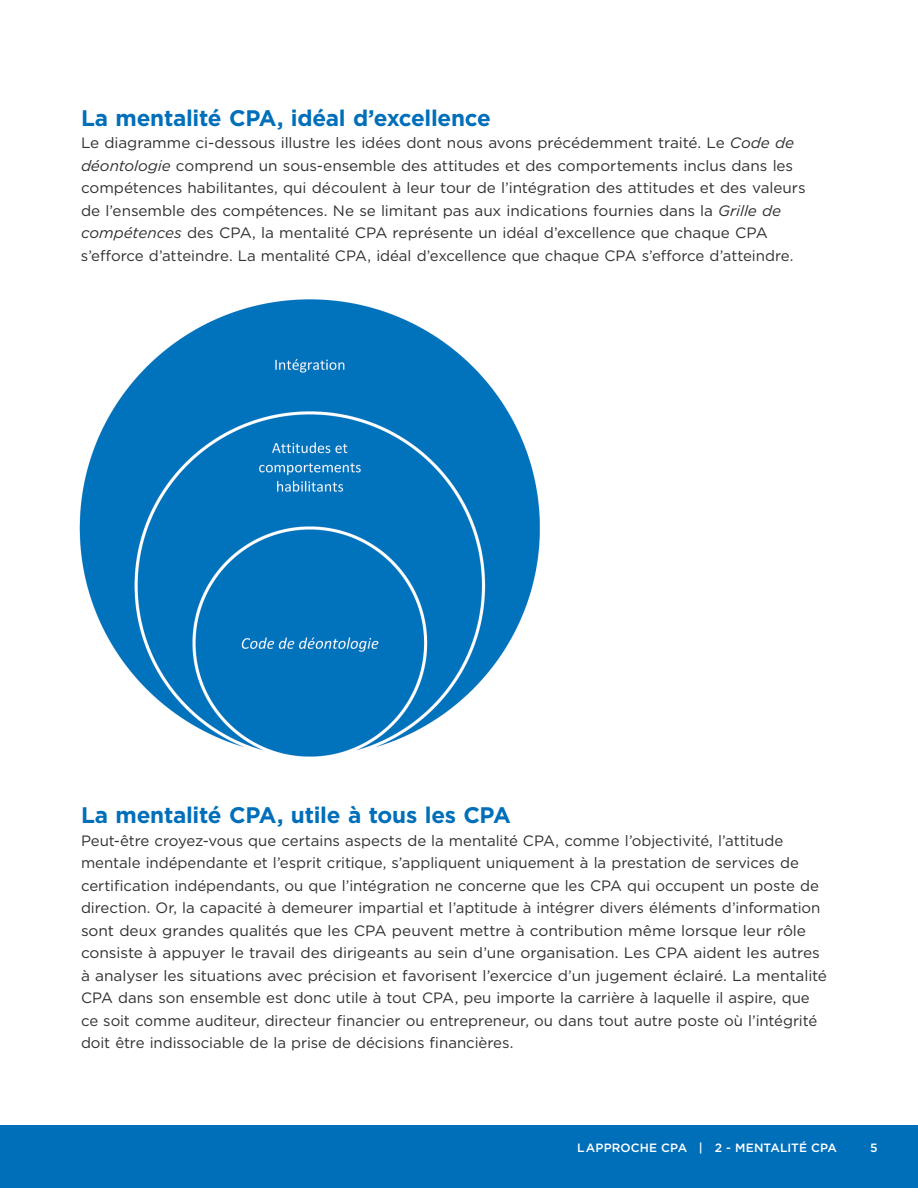
<style>
.page{position:relative;width:918px;height:1188px;background:#fff}
.page>*{position:absolute;margin:0;border:0;box-sizing:border-box;transform-origin:0 0}
.t1{font:700 22.5px "Gotham";letter-spacing:-.015em;color:#006fba}
.t2{font:15px/22.5px "Gotham";letter-spacing:-.005em;color:#312f30}
.t3{font:500 12px "Gotham";letter-spacing:.01em;color:#fff}
.s1{font-style:italic}
</style>
<div class="page">
<div style="left:0;top:1125px;width:918px;height:63px;background:#006fba"></div>
<img style="left:79px;top:299px;width:461px;height:458px">
<h3 class="t1" style="left:81px;top:103px;width:411px">La mentalité CPA, idéal d’excellence</h3>
<p class="t2" style="left:81px;top:132px;width:726px">Le diagramme ci-dessous illustre les idées dont nous avons précédemment traité. Le <span class="s1">Code de déontologie</span> comprend un sous-ensemble des attitudes et des comportements inclus dans les compétences habilitantes, qui découlent à leur tour de l’intégration des attitudes et des valeurs de l’ensemble des compétences. Ne se limitant pas aux indications fournies dans la <span class="s1">Grille de compétences</span> des CPA, la mentalité CPA représente un idéal d’excellence que chaque CPA s’eforce d’atteindre. La mentalité CPA, idéal d’excellence que chaque CPA s’eforce d’atteindre.</p>
<h3 class="t1" style="left:81px;top:801px;width:431px">La mentalité CPA, utile à tous les CPA</h3>
<p class="t2" style="left:81px;top:829px;width:748px">Peut-être croyez-vous que certains aspects de la mentalité CPA, comme l’objectivité, l’attitude mentale indépendante et l’esprit critique, s’appliquent uniquement à la prestation de services de certifcation indépendants, ou que l’intégration ne concerne que les CPA qui occupent un poste de direction. Or, la capacité à demeurer impartial et l’aptitude à intégrer divers éléments d’information sont deux grandes qualités que les CPA peuvent mettre à contribution même lorsque leur rôle consiste à appuyer le travail des dirigeants au sein d’une organisation. Les CPA aident les autres à analyser les situations avec précision et favorisent l’exercice d’un jugement éclairé. La mentalité CPA dans son ensemble est donc utile à tout CPA, peu importe la carrière à laquelle il aspire, que ce soit comme auditeur, directeur fnancier ou entrepreneur, ou dans tout autre poste où l’intégrité doit être indissociable de la prise de décisions fnancières.</p>
<p class="t3" style="left:577px;top:1140px;width:261px">LAPPROCHE CPA | 2 - MENTALITÉ CPA</p>
<p class="t3" style="left:870px;top:1140px;width:9px">5</p>
</div>
